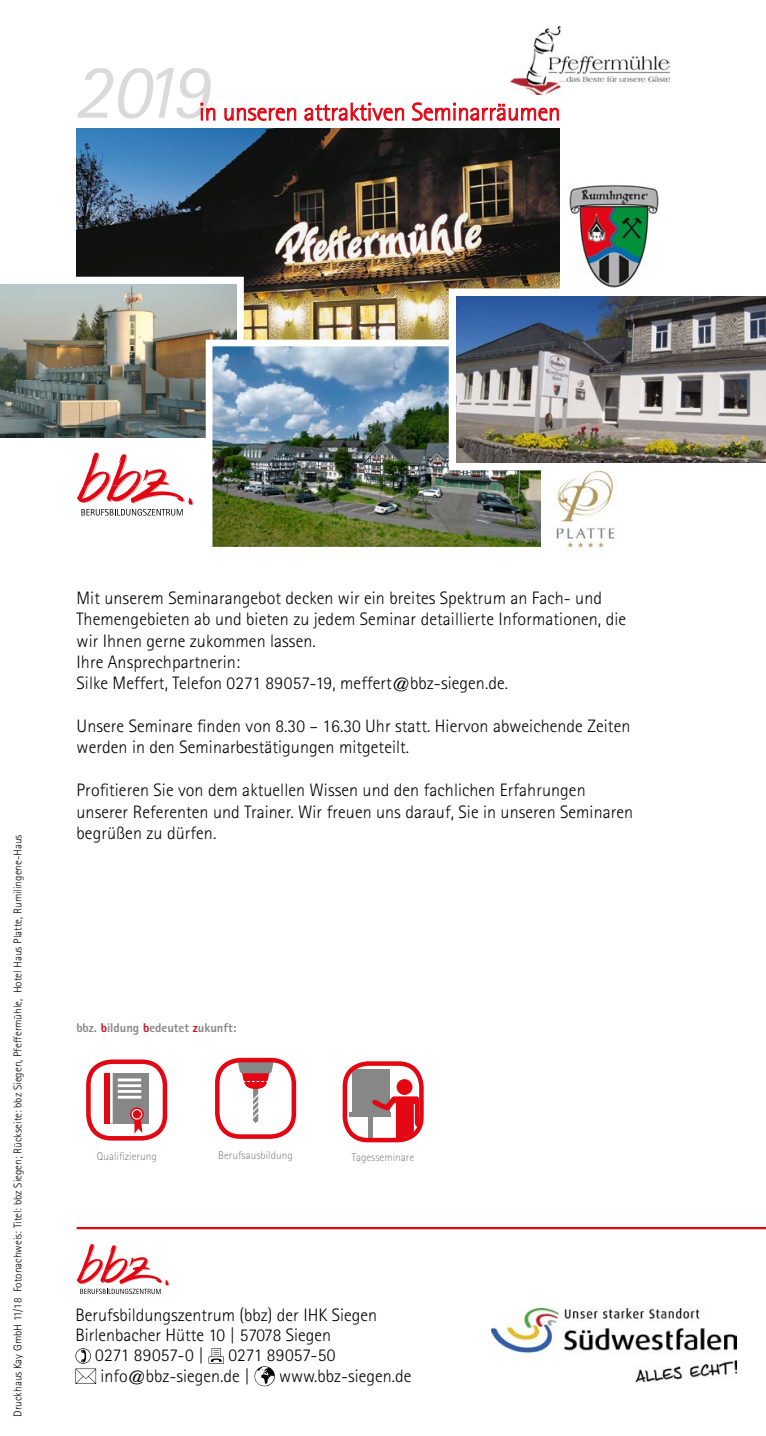
<style>
.page{position:relative;width:766px;height:1436px;background:#fff}
.page>*{position:absolute;margin:0;border:0;box-sizing:border-box;transform-origin:0 0}
.t1{font:italic 76.95px "Rotis Sans Serif";color:#dadada}
.t2{font:300 24.53px "Rotis Sans Serif";color:#e30613}
.t3{font:300 18px/21.4px "Rotis Sans Serif";letter-spacing:.005em;color:#000}
.t4{font:800 12.6px "Rotis Sans Serif";color:#878787}
.t5{font:300 11.25px "Rotis Sans Serif";color:#000}
.t6{font:300 11.25px "Rotis Sans Serif";color:#878787}
.s1{color:#e30613}
</style>
<div class="page">
<img style="left:491px;top:1308px;width:245px;height:73px">
<img style="left:77px;top:128px;width:482px;height:211px">
<svg style="left:200px;top:103px;width:16px;height:18px"></svg>
<svg style="left:224px;top:107px;width:72px;height:14px"></svg>
<svg style="left:304px;top:102px;width:100px;height:19px"></svg>
<svg style="left:412px;top:102px;width:147px;height:19px"></svg>
<svg style="left:81px;top:515px;width:102px;height:1px"></svg>
<svg style="left:77px;top:452px;width:117px;height:63px"></svg>
<svg style="left:76px;top:1244px;width:94px;height:49px"></svg>
<div style="left:0;top:277px;width:244px;height:168px;background:#fff"></div>
<img style="left:0;top:284px;width:236px;height:153px">
<img style="left:511px;top:26px;width:158px;height:69px">
<svg style="left:208px;top:1348px;width:16px;height:15px"></svg>
<svg style="left:75px;top:1348px;width:21px;height:35px"></svg>
<svg style="left:254px;top:1366px;width:21px;height:19px"></svg>
<img style="left:214px;top:347px;width:326px;height:198px">
<div style="left:206px;top:339px;width:343px;height:214px;border:7px solid #fff"></div>
<img style="left:553px;top:470px;width:62px;height:79px">
<div style="left:448px;top:288px;width:317px;height:182px;background:#fff"></div>
<img style="left:456px;top:296px;width:309px;height:166px">
<hr style="left:77px;top:1226px;width:688px;height:2px;background:#e30613">
<div style="left:86px;top:1059px;width:81px;height:81px;border:5px solid #e30613;border-radius:23px"></div>
<div style="left:104px;top:1072px;width:45px;height:51px;background:#878787"></div>
<svg style="left:109px;top:1072px;width:4px;height:51px"></svg>
<hr style="left:118px;top:1078px;width:23px;height:3px;background:#fff">
<hr style="left:118px;top:1084px;width:23px;height:2px;background:#fff">
<hr style="left:118px;top:1089px;width:23px;height:3px;background:#fff">
<hr style="left:118px;top:1095px;width:23px;height:3px;background:#fff">
<svg style="left:130px;top:1107px;width:14px;height:26px"></svg>
<div style="left:132px;top:1108px;width:10px;height:11px;border:1px solid #fff;border-radius:50%"></div>
<div style="left:104px;top:1072px;width:5px;height:51px;background:#e30613"></div>
<div style="left:352px;top:1069px;width:37px;height:45px;background:#878787"></div>
<hr style="left:349px;top:1112px;width:42px;height:4px;background:#878787">
<hr style="left:368px;top:1114px;width:4px;height:24px;background:#878787">
<svg style="left:396px;top:1078px;width:16px;height:16px"></svg>
<svg style="left:372px;top:1096px;width:47px;height:43px"></svg>
<div style="left:342px;top:1061px;width:81px;height:81px;border:5px solid #e30613;border-radius:23px"></div>
<svg style="left:238px;top:1063px;width:36px;height:59px"></svg>
<div style="left:215px;top:1057px;width:81px;height:81px;border:5px solid #e30613;border-radius:23px"></div>
<img style="left:569px;top:184px;width:90px;height:104px">
<h1 class="t1" style="left:73px;top:46px;width:137px">2019</h1>
<h2 class="t2" style="left:199px;top:98px;width:362px">in unseren attraktiven Seminarräumen</h2>
<p class="t5" style="left:11px;top:1416px;width:584px;rotate:-90deg">Druckhaus Kay GmbH 11/18 Fotonachweis: Titel: bbz Siegen; Rückseite: bbz Siegen, Pfeffermühle, Hotel Haus Platte, Rumilingene-Haus</p>
<p class="t3" style="left:77px;top:587px;width:551px">Mit unserem Seminarangebot decken wir ein breites Spektrum an Fach- und Themengebieten ab und bieten zu jedem Seminar detaillierte Informationen, die wir Ihnen gerne zukommen lassen.<br>Ihre Ansprechpartnerin:<br>Silke Meffert, Telefon 0271 89057-19, meffert@bbz-siegen.de.</p>
<p class="t3" style="left:77px;top:715px;width:555px">Unsere Seminare finden von 8.30 – 16.30 Uhr statt. Hiervon abweichende Zeiten werden in den Seminarbestätigungen mitgeteilt.</p>
<p class="t3" style="left:77px;top:779px;width:558px">Profitieren Sie von dem aktuellen Wissen und den fachlichen Erfahrungen unserer Referenten und Trainer. Wir freuen uns darauf, Sie in unseren Seminaren begrüßen zu dürfen.</p>
<p class="t4" style="left:76px;top:1019px;width:162px">bbz. <span class="s1">b</span>ildung <span class="s1">b</span>edeutet <span class="s1">z</span>ukunft:</p>
<p class="t6" style="left:97px;top:1149px;width:61px">Qualifizierung</p>
<p class="t6" style="left:218px;top:1148px;width:76px">Berufsausbildung</p>
<p class="t6" style="left:351px;top:1150px;width:64px">Tagesseminare</p>
<p class="t3" style="left:75px;top:1303px;width:303px">Berufsbildungszentrum (bbz) der IHK Siegen</p>
<p class="t3" style="left:75px;top:1324px;width:257px">Birlenbacher Hütte 10 | 57078 Siegen</p>
<p class="t3" style="left:95px;top:1344px;width:110px">0271 89057-0 |</p>
<p class="t3" style="left:100px;top:1344px;width:236px;line-height:20.2px;text-indent:128px">0271 89057-50 info@bbz-siegen.de |</p>
<p class="t3" style="left:279px;top:1364px;width:134px">www.bbz-siegen.de</p>
</div>
